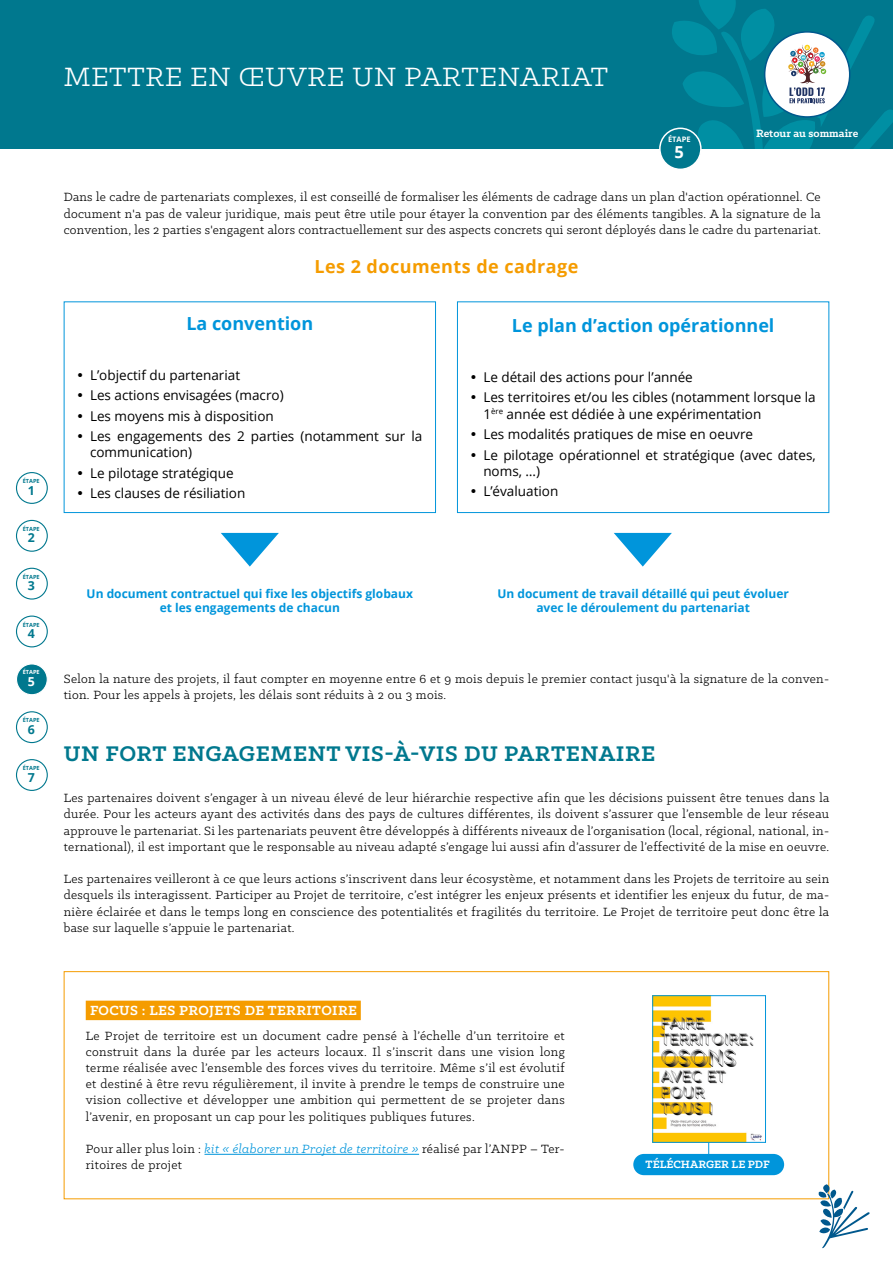
<style>
.page{position:relative;width:893px;height:1263px;background:#fff}
.page>*{position:absolute;margin:0;border:0;box-sizing:border-box;transform-origin:0 0}
.t1{font:30px "Klinic Slab";letter-spacing:.025em;color:#fff}
.t2{font:700 24px "Klinic Slab";letter-spacing:.025em;color:#00788e}
.t3{font:700 18px "Open Sans";color:#0095db}
.t4{font:700 18px "Open Sans";letter-spacing:.025em;color:#f59c00}
.t5{font:700 16.5px "Open Sans";color:#fff}
.t6{font:700 15px "Klinic Slab";letter-spacing:.025em;color:#fff}
.t7{font:13.5px/16.2px "Klinic Slab";letter-spacing:.025em;color:#000;text-align:justify}
.t8{font:13.5px/20.4px "Open Sans";color:#000}
.t9{font:700 12.3px "Open Sans";color:#00788e}
.t10{font:700 12.3px "Open Sans";color:#fff}
.t11{font:700 12px/14.4px "Open Sans";color:#0095db;text-align:center}
.t12{font:700 12px "Klinic Slab";color:#fff}
.t13{font:700 7.5px "Open Sans";color:#fff}
.t14{font:700 5.7px "Open Sans";color:#00788e}
.t15{font:700 5.7px "Open Sans";color:#fff}
.s1{font-style:italic;color:#0095db}
</style>
<div class="page">
<div style="left:0;top:0;width:893px;height:149px;background:#00788e"></div>
<svg style="left:876px;top:110px;width:17px;height:31px"></svg>
<div style="left:16px;top:472px;width:32px;height:32px;border:1px solid #00788e;border-radius:50%"></div>
<div style="left:16px;top:520px;width:32px;height:32px;border:1px solid #00788e;border-radius:50%"></div>
<div style="left:16px;top:568px;width:32px;height:32px;border:1px solid #00788e;border-radius:50%"></div>
<div style="left:16px;top:615px;width:32px;height:32px;border:1px solid #00788e;border-radius:50%"></div>
<div style="left:17px;top:664px;width:30px;height:31px;background:#00788e;border-radius:50%"></div>
<div style="left:16px;top:663px;width:32px;height:32px;border:1px solid #fff;border-radius:50%"></div>
<div style="left:16px;top:711px;width:32px;height:32px;border:1px solid #00788e;border-radius:50%"></div>
<div style="left:16px;top:759px;width:32px;height:32px;border:1px solid #00788e;border-radius:50%"></div>
<svg style="left:660px;top:128px;width:41px;height:41px"></svg>
<div style="left:659px;top:128px;width:43px;height:42px;border:2px solid #fff;border-radius:50%"></div>
<div style="left:64px;top:301px;width:372px;height:212px;border:1px solid #0095db"></div>
<div style="left:457px;top:301px;width:372px;height:212px;border:1px solid #0095db"></div>
<svg style="left:221px;top:533px;width:58px;height:34px"></svg>
<svg style="left:614px;top:533px;width:58px;height:34px"></svg>
<div style="left:86px;top:1001px;width:275px;height:19px;background:#f59c00"></div>
<hr style="left:204px;top:1154px;width:215px;height:1px;background:#0095db">
<div style="left:64px;top:971px;width:765px;height:228px;border:1px solid #f59c00"></div>
<hr style="left:708px;top:1078px;width:1px;height:78px;background:#0095db">
<div style="left:633px;top:1154px;width:151px;height:21px;background:#0095db;border-radius:11px"></div>
<img style="left:654px;top:997px;width:108px;height:144px">
<div style="left:652px;top:995px;width:114px;height:148px;border:1px solid #0095db"></div>
<svg style="left:817px;top:1184px;width:53px;height:64px"></svg>
<svg style="left:665px;top:0;width:211px;height:170px"></svg>
<div style="left:764px;top:31px;width:86px;height:87px;border:2px solid #00588d;border-radius:50%"></div>
<p class="t14" style="left:23px;top:477px;width:18px">ÉTAPE</p>
<p class="t9" style="left:28px;top:481px;width:9px">1</p>
<p class="t14" style="left:23px;top:525px;width:18px">ÉTAPE</p>
<p class="t9" style="left:28px;top:529px;width:9px">2</p>
<p class="t14" style="left:23px;top:573px;width:18px">ÉTAPE</p>
<p class="t9" style="left:28px;top:577px;width:9px">3</p>
<p class="t14" style="left:23px;top:620px;width:18px">ÉTAPE</p>
<p class="t9" style="left:28px;top:625px;width:9px">4</p>
<p class="t15" style="left:23px;top:668px;width:18px">ÉTAPE</p>
<p class="t10" style="left:28px;top:673px;width:9px">5</p>
<p class="t14" style="left:23px;top:716px;width:18px">ÉTAPE</p>
<p class="t9" style="left:28px;top:721px;width:9px">6</p>
<p class="t14" style="left:23px;top:764px;width:18px">ÉTAPE</p>
<p class="t9" style="left:28px;top:768px;width:9px">7</p>
<h1 class="t1" style="left:64px;top:58px;width:546px">METTRE EN ŒUVRE UN PARTENARIAT</h1>
<p class="t13" style="left:668px;top:134px;width:24px">ÉTAPE</p>
<p class="t5" style="left:675px;top:140px;width:11px">5</p>
<p class="t12" style="left:756px;top:125px;width:104px">Retour au sommaire</p>
<p class="t7" style="left:64px;top:189px;width:758px">Dans le cadre de partenariats complexes, il est conseillé de formaliser les éléments de cadrage dans un plan d'action opérationnel. Ce document n'a pas de valeur juridique, mais peut être utile pour étayer la convention par des éléments tangibles. A la signature de la convention, les 2 parties s'engagent alors contractuellement sur des aspects concrets qui seront déployés dans le cadre du partenariat.</p>
<h3 class="t4" style="left:315px;top:254px;width:265px">Les 2 documents de cadrage</h3>
<h3 class="t3" style="left:186px;top:311px;width:128px">La convention</h3>
<p class="t8" style="left:90px;top:364px;width:334px">L’objectif du partenariat<br>Les actions envisagées (macro)<br>Les moyens mis à disposition<br>Les engagements des 2 parties (notamment sur la</p>
<p class="t8" style="left:90px;top:442px;width:157px">communication)<br>Le pilotage stratégique<br>Les clauses de résiliation</p>
<h3 class="t3" style="left:512px;top:313px;width:264px">Le plan d’action opérationnel</h3>
<p class="t8" style="left:483px;top:366px;width:334px">Le détail des actions pour l’année<br>Les territoires et/ou les cibles (notamment lorsque la</p>
<p class="t8" style="left:483px;top:403px;width:334px">1<sup>ère</sup> année est dédiée à une expérimentation<br>Les modalités pratiques de mise en oeuvre<br>Le pilotage opérationnel et stratégique (avec dates,</p>
<p class="t8" style="left:483px;top:460px;width:76px">noms, …)<br>L’évaluation</p>
<p class="t11" style="left:87px;top:586px;width:328px">Un document contractuel qui fixe les objectifs globaux et les engagements de chacun</p>
<p class="t11" style="left:497px;top:586px;width:293px">Un document de travail détaillé qui peut évoluer avec le déroulement du partenariat</p>
<p class="t7" style="left:64px;top:670px;width:767px">Selon la nature des projets, il faut compter en moyenne entre 6 et 9 mois depuis le premier contact jusqu'à la signature de la conven&shy;tion. Pour les appels à projets, les délais sont réduits à 2 ou 3 mois.</p>
<h2 class="t2" style="left:64px;top:737px;width:593px">UN FORT ENGAGEMENT VIS-À-VIS DU PARTENAIRE</h2>
<p class="t7" style="left:64px;top:790px;width:767px">Les partenaires doivent s’engager à un niveau élevé de leur hiérarchie respective afin que les décisions puissent être tenues dans la durée. Pour les acteurs ayant des activités dans des pays de cultures différentes, ils doivent s’assurer que l’ensemble de leur réseau approuve le partenariat. Si les partenariats peuvent être développés à différents niveaux de l’organisation (local, régional, national, in&shy;ternational), il est important que le responsable au niveau adapté s’engage lui aussi afin d’assurer de l’effectivité de la mise en oeuvre.</p>
<p class="t7" style="left:64px;top:871px;width:767px">Les partenaires veilleront à ce que leurs actions s’inscrivent dans leur écosystème, et notamment dans les Projets de territoire au sein desquels ils interagissent. Participer au Projet de territoire, c’est intégrer les enjeux présents et identifier les enjeux du futur, de ma&shy;nière éclairée et dans le temps long en conscience des potentialités et fragilités du territoire. Le Projet de territoire peut donc être la base sur laquelle s’appuie le partenariat.</p>
<p class="t6" style="left:90px;top:1000px;width:268px">FOCUS : LES PROJETS DE TERRITOIRE</p>
<p class="t7" style="left:86px;top:1027px;width:481px">Le Projet de territoire est un document cadre pensé à l’échelle d’un territoire et construit dans la durée par les acteurs locaux. Il s’inscrit dans une vision long terme réalisée avec l’ensemble des forces vives du territoire. Même s’il est évolutif et destiné à être revu régulièrement, il invite à prendre le temps de construire une vision collective et développer une ambition qui permettent de se projeter dans l’avenir, en proposant un cap pour les politiques publiques futures.</p>
<p class="t7" style="left:86px;top:1140px;width:480px">Pour aller plus loin : <span class="s1">kit « élaborer un Projet de territoire »</span> réalisé par l’ANPP – Ter&shy;ritoires de projet</p>
<p class="t12" style="left:646px;top:1157px;width:126px">TÉLÉCHARGER LE PDF</p>
</div>
